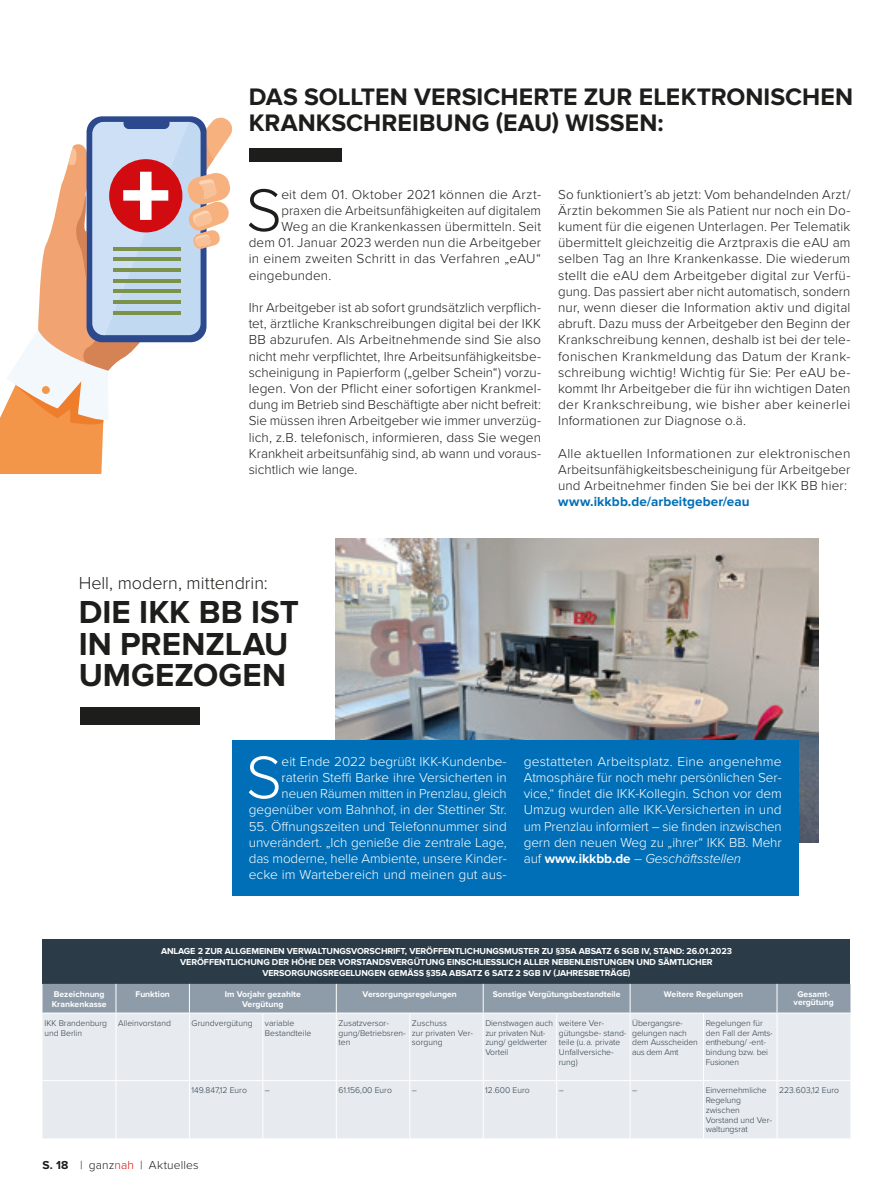
<style>
.page{position:relative;width:893px;height:1191px;background:#fff}
.page>*{position:absolute;margin:0;border:0;box-sizing:border-box;transform-origin:0 0}
.t1{font:300 62.1px "Proxima Nova";color:#1d1d1b}
.t2{font:300 62.1px "Proxima Nova";color:#fff}
.t3{font:700 33px/31.5px "Proxima Nova";color:#1d1d1b}
.t4{font:700 24.75px/26.2px "Proxima Nova";color:#1d1d1b}
.t5{font:300 18px "Proxima Nova";letter-spacing:-.005em;color:#1d1d1b}
.t6{font:300 13.5px/16.2px "Proxima Nova";letter-spacing:.01em;color:#1d1d1b;text-align:justify}
.t7{font:300 13.5px/16.2px "Proxima Nova";letter-spacing:-.005em;color:#fff;text-align:justify}
.t8{font:700 13.5px "Proxima Nova";letter-spacing:.01em;color:#006fb7}
.t9{font:300 12px "Proxima Nova";letter-spacing:.015em;color:#1d1d1b}
.t10{font:700 9px/10.8px "Proxima Nova";letter-spacing:-.01em;color:#fff;text-align:center}
.t11{font:300 8.7px/9.8px "Proxima Nova";color:#2b3c48}
.t12{font:700 8.7px/10.4px "Proxima Nova";color:#fff;text-align:center}
.s1{font-weight:700}
.s2{font-style:italic}
.s3{color:#d20b11}
</style>
<div class="page">
<svg style="left:0;top:116px;width:233px;height:358px"></svg>
<hr style="left:113px;top:247px;width:67px;height:3px;background:#7c9149">
<hr style="left:113px;top:258px;width:67px;height:3px;background:#7c9149">
<hr style="left:113px;top:268px;width:67px;height:4px;background:#7c9149">
<hr style="left:113px;top:279px;width:67px;height:3px;background:#7c9149">
<hr style="left:113px;top:290px;width:67px;height:3px;background:#7c9149">
<hr style="left:113px;top:300px;width:67px;height:3px;background:#7c9149">
<hr style="left:113px;top:311px;width:67px;height:3px;background:#7c9149">
<img style="left:335px;top:539px;width:483px;height:303px">
<div style="left:232px;top:740px;width:567px;height:155px;background:#006fb7"></div>
<div style="left:81px;top:707px;width:119px;height:17px;background:#1d1d1b"></div>
<div style="left:43px;top:939px;width:807px;height:44px;background:#2b3c48"></div>
<div style="left:43px;top:1013px;width:807px;height:125px;background:#e7eaee"></div>
<div style="left:43px;top:983px;width:807px;height:29px;background:#8e9ba9"></div>
<hr style="left:116px;top:1013px;width:1px;height:67px;background:#fff">
<hr style="left:189px;top:1013px;width:1px;height:67px;background:#fff">
<hr style="left:262px;top:1013px;width:1px;height:67px;background:#fff">
<hr style="left:336px;top:1013px;width:1px;height:67px;background:#fff">
<hr style="left:409px;top:1013px;width:1px;height:67px;background:#fff">
<hr style="left:483px;top:1013px;width:1px;height:67px;background:#fff">
<hr style="left:556px;top:1013px;width:1px;height:67px;background:#fff">
<hr style="left:630px;top:1013px;width:1px;height:67px;background:#fff">
<hr style="left:703px;top:1013px;width:1px;height:67px;background:#fff">
<hr style="left:777px;top:1013px;width:1px;height:67px;background:#fff">
<hr style="left:116px;top:1080px;width:73px;height:1px;background:#fff">
<hr style="left:116px;top:1081px;width:1px;height:57px;background:#fff">
<hr style="left:189px;top:1080px;width:74px;height:1px;background:#fff">
<hr style="left:189px;top:1081px;width:1px;height:57px;background:#fff">
<hr style="left:263px;top:1080px;width:73px;height:1px;background:#fff">
<hr style="left:262px;top:1081px;width:1px;height:57px;background:#fff">
<hr style="left:336px;top:1080px;width:74px;height:1px;background:#fff">
<hr style="left:336px;top:1081px;width:1px;height:57px;background:#fff">
<hr style="left:410px;top:1080px;width:73px;height:1px;background:#fff">
<hr style="left:409px;top:1081px;width:1px;height:57px;background:#fff">
<hr style="left:483px;top:1080px;width:74px;height:1px;background:#fff">
<hr style="left:483px;top:1081px;width:1px;height:57px;background:#fff">
<hr style="left:557px;top:1080px;width:73px;height:1px;background:#fff">
<hr style="left:556px;top:1081px;width:1px;height:57px;background:#fff">
<hr style="left:630px;top:1080px;width:74px;height:1px;background:#fff">
<hr style="left:630px;top:1081px;width:1px;height:57px;background:#fff">
<hr style="left:704px;top:1080px;width:73px;height:1px;background:#fff">
<hr style="left:703px;top:1081px;width:1px;height:57px;background:#fff">
<hr style="left:777px;top:1081px;width:1px;height:57px;background:#fff">
<hr style="left:43px;top:1080px;width:73px;height:1px;background:#fff">
<hr style="left:777px;top:1080px;width:73px;height:1px;background:#fff">
<div style="left:249px;top:148px;width:93px;height:13px;background:#1d1d1b"></div>
<h3 class="t4" style="left:249px;top:84px;width:606px">DAS SOLLTEN VERSICHERTE ZUR ELEKTRONISCHEN<br>KRANKSCHREIBUNG (EAU) WISSEN:</h3>
<h1 class="t1" style="left:246px;top:164px;width:38px">S</h1>
<p class="t6" style="left:281px;top:185px;width:261px">eit dem 01. Oktober 2021 können die Arzt-</p>
<p class="t6" style="left:281px;top:201px;width:261px">praxen die Arbeitsunfähigkeiten auf digitalem</p>
<p class="t6" style="left:281px;top:218px;width:261px">Weg an die Krankenkassen übermitteln. Seit</p>
<p class="t6" style="left:249px;top:234px;width:294px">dem 01. Januar 2023 werden nun die Arbeitgeber</p>
<p class="t6" style="left:249px;top:250px;width:294px">in einem zweiten Schritt in das Verfahren „eAU“</p>
<p class="t6" style="left:249px;top:266px;width:84px">eingebunden.</p>
<p class="t6" style="left:249px;top:299px;width:294px">Ihr Arbeitgeber ist ab sofort grundsätzlich verpflich&shy;tet, ärztliche Krankschreibungen digital bei der IKK BB abzurufen. Als Arbeitnehmende sind Sie also nicht mehr verpflichtet, Ihre Arbeitsunfähigkeitsbe&shy;scheinigung in Papierform („gelber Schein“) vorzu&shy;legen. Von der Pflicht einer sofortigen Krankmel&shy;dung im Betrieb sind Beschäftigte aber nicht befreit:<br>Sie müssen ihren Arbeitgeber wie immer unverzüg&shy;lich, z.B. telefonisch, informieren, dass Sie wegen Krankheit arbeitsunfähig sind, ab wann und voraus&shy;sichtlich wie lange.</p>
<p class="t6" style="left:558px;top:185px;width:294px">So funktioniert’s ab jetzt: Vom behandelnden Arzt/ Ärztin bekommen Sie als Patient nur noch ein Do&shy;kument für die eigenen Unterlagen. Per Telematik übermittelt gleichzeitig die Arztpraxis die eAU am selben Tag an Ihre Krankenkasse. Die wiederum stellt die eAU dem Arbeitgeber digital zur Verfü&shy;gung. Das passiert aber nicht automatisch, sondern nur, wenn dieser die Information aktiv und digital abruft. Dazu muss der Arbeitgeber den Beginn der Krankschreibung kennen, deshalb ist bei der tele&shy;fonischen Krankmeldung das Datum der Krank&shy;schreibung wichtig! Wichtig für Sie: Per eAU be&shy;kommt Ihr Arbeitgeber die für ihn wichtigen Daten der Krankschreibung, wie bisher aber keinerlei Informationen zur Diagnose o.ä.</p>
<p class="t6" style="left:558px;top:444px;width:294px">Alle aktuellen Informationen zur elektronischen Arbeitsunfähigkeitsbescheinigung für Arbeitgeber und Arbeitnehmer finden Sie bei der IKK BB hier:</p>
<p class="t8" style="left:558px;top:494px;width:193px">www.ikkbb.de/arbeitgeber/eau</p>
<h3 class="t5" style="left:79px;top:569px;width:191px">Hell, modern, mittendrin:</h3>
<h2 class="t3" style="left:79px;top:597px;width:222px">DIE IKK BB IST<br>IN PRENZLAU<br>UMGEZOGEN</h2>
<h1 class="t2" style="left:246px;top:731px;width:38px">S</h1>
<p class="t7" style="left:249px;top:752px;width:259px;text-align:right">eit Ende 2022 begrüßt IKK-Kundenbe&shy;raterin Steffi Barke ihre Versicherten in neuen Räumen mitten in Prenzlau, gleich gegenüber vom Bahnhof, in der Stettiner Str.</p>
<p class="t7" style="left:249px;top:817px;width:260px">55. Öffnungszeiten und Telefonnummer sind unverändert. „Ich genieße die zentrale Lage, das moderne, helle Ambiente, unsere Kinder&shy;ecke im Wartebereich und meinen gut aus-</p>
<p class="t7" style="left:524px;top:752px;width:260px">gestatteten Arbeitsplatz. Eine angenehme Atmosphäre für noch mehr persönlichen Ser&shy;vice,“ findet die IKK-Kollegin. Schon vor dem Umzug wurden alle IKK-Versicherten in und um Prenzlau informiert – sie finden inzwischen gern den neuen Weg zu „ihrer“ IKK BB. Mehr auf <span class="s1">www.ikkbb.de</span> <span class="s2">– Geschäftsstellen</span></p>
<p class="t10" style="left:161px;top:946px;width:572px">ANLAGE 2 ZUR ALLGEMEINEN VERWALTUNGSVORSCHRIFT, VERÖFFENTLICHUNGSMUSTER ZU §35A ABSATZ 6 SGB IV, STAND: 26.01.2023<br>VERÖFFENTLICHUNG DER HÖHE DER VORSTANDSVERGÜTUNG EINSCHLIESSLICH ALLER NEBENLEISTUNGEN UND SÄMTLICHER<br>VERSORGUNGSREGELUNGEN GEMÄSS §35A ABSATZ 6 SATZ 2 SGB IV (JAHRESBETRÄGE)</p>
<p class="t12" style="left:52px;top:988px;width:56px;text-align:left">Bezeichnung<br>Krankenkasse</p>
<p class="t12" style="left:135px;top:988px;width:36px">Funktion</p>
<p class="t12" style="left:225px;top:988px;width:78px">Im Vorjahr gezahlte<br>Vergütung</p>
<p class="t12" style="left:363px;top:988px;width:96px">Versorgungsregelungen</p>
<p class="t12" style="left:493px;top:988px;width:129px">Sonstige Vergütungsbestandteile</p>
<p class="t12" style="left:664px;top:988px;width:81px">Weitere Regelungen</p>
<p class="t12" style="left:794px;top:989px;width:42px;line-height:8.7px">Gesamt&shy;vergütung</p>
<p class="t11" style="left:45px;top:1017px;width:64px">IKK Brandenburg und Berlin</p>
<p class="t11" style="left:118px;top:1017px;width:54px">Alleinvorstand</p>
<p class="t11" style="left:192px;top:1017px;width:63px">Grundvergütung</p>
<p class="t11" style="left:265px;top:1017px;width:48px">variable<br>Bestandteile</p>
<p class="t11" style="left:338px;top:1017px;width:69px">Zusatzversor&shy;gung/Betriebsren&shy;ten</p>
<p class="t11" style="left:412px;top:1017px;width:62px">Zuschuss<br>zur privaten Ver&shy;sorgung</p>
<p class="t11" style="left:485px;top:1017px;width:69px">Dienstwagen auch zur privaten Nut&shy;zung/ geldwerter<br>Vorteil</p>
<p class="t11" style="left:559px;top:1017px;width:69px">weitere Ver&shy;gütungsbe- stand&shy;teile (u. a. private<br>Unfallversiche&shy;rung)</p>
<p class="t11" style="left:632px;top:1017px;width:67px">Übergangsre&shy;gelungen nach dem Ausscheiden aus dem Amt</p>
<p class="t11" style="left:706px;top:1017px;width:69px">Regelungen für den Fall der Amts&shy;enthebung/ -ent&shy;bindung bzw. bei<br>Fusionen</p>
<p class="t11" style="left:192px;top:1085px;width:57px">149.847,12 Euro</p>
<p class="t11" style="left:265px;top:1085px;width:7px">–</p>
<p class="t11" style="left:338px;top:1085px;width:55px">61.156,00 Euro</p>
<p class="t11" style="left:412px;top:1085px;width:7px">–</p>
<p class="t11" style="left:485px;top:1085px;width:46px">12.600 Euro</p>
<p class="t11" style="left:559px;top:1085px;width:7px">–</p>
<p class="t11" style="left:632px;top:1085px;width:7px">–</p>
<p class="t11" style="left:706px;top:1085px;width:68px">Einvernehmliche<br>Regelung zwischen<br>Vorstand und Ver&shy;waltungsrat</p>
<p class="t11" style="left:779px;top:1085px;width:61px">223.603,12 Euro</p>
<p class="t9" style="left:43px;top:1155px;width:158px"><span class="s1">S. 18</span> | ganz<span class="s3">nah</span> | Aktuelles</p>
</div>
